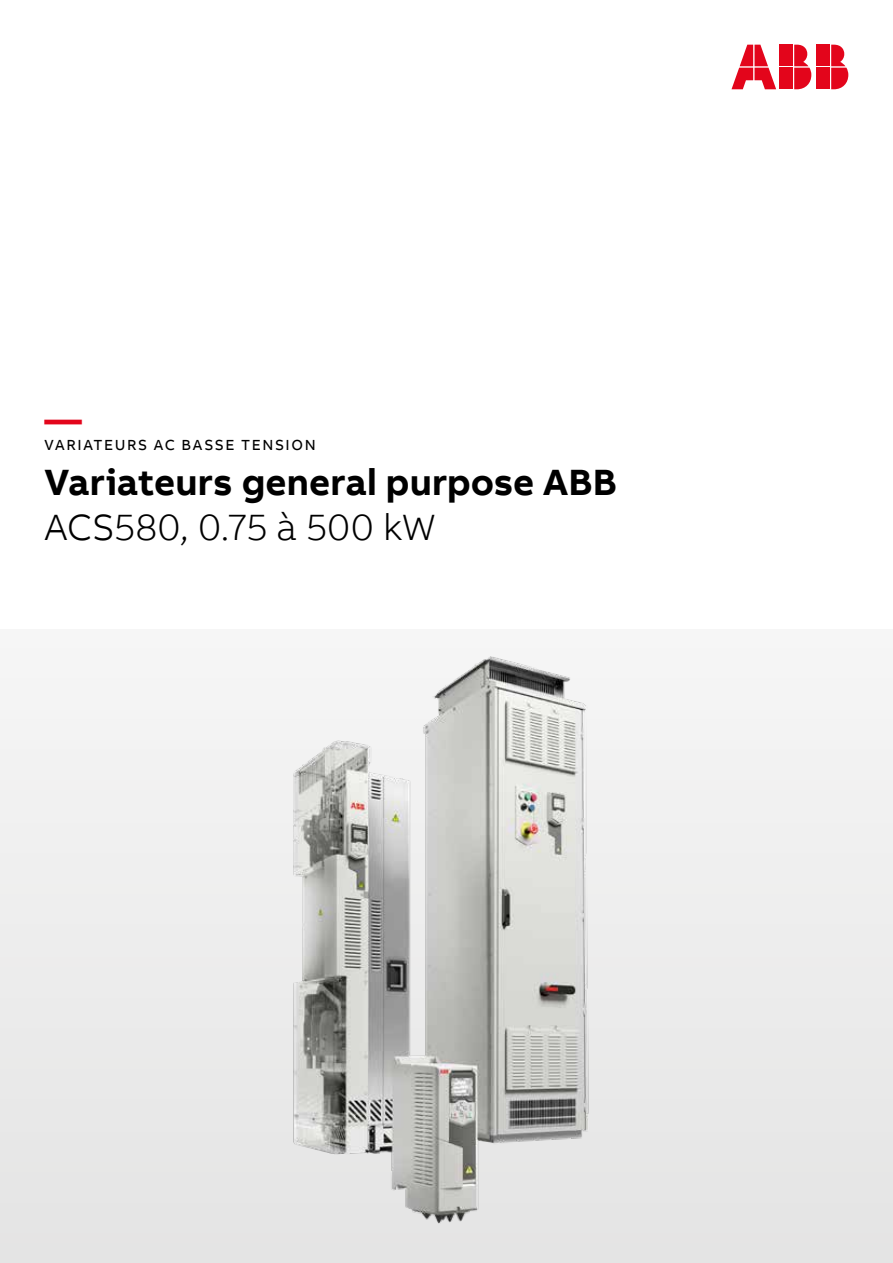
<style>
.page{position:relative;width:893px;height:1263px;background:#fff}
.page>*{position:absolute;margin:0;border:0;box-sizing:border-box;transform-origin:0 0}
.t1{font:700 37.5px "AB Bvoice";color:#000}
.t2{font:300 37.5px "AB Bvoice";letter-spacing:.005em;color:#000}
.t3{font:700 37.5px "AB Bvoice";color:#e3051b}
.t4{font:15px "AB Bvoice";letter-spacing:.11em;color:#000}
</style>
<div class="page">
<div style="left:0;top:630px;width:893px;height:633px;background:#ededed"></div>
<img style="left:293px;top:656px;width:296px;height:568px">
<div style="left:817px;top:45px;width:13px;height:21px;background:#e3051b"></div>
<div style="left:817px;top:68px;width:13px;height:21px;background:#e3051b"></div>
<svg style="left:831px;top:45px;width:17px;height:44px"></svg>
<svg style="left:731px;top:45px;width:45px;height:44px"></svg>
<div style="left:780px;top:45px;width:13px;height:21px;background:#e3051b"></div>
<div style="left:780px;top:68px;width:13px;height:21px;background:#e3051b"></div>
<svg style="left:794px;top:45px;width:17px;height:44px"></svg>
<p class="t3" style="left:45px;top:395px;width:39px">—</p>
<p class="t4" style="left:45px;top:435px;width:273px">VARIATEURS AC BASSE TENSION</p>
<p class="t1" style="left:45px;top:458px;width:574px">Variateurs general purpose ABB</p>
<p class="t2" style="left:45px;top:505px;width:392px">ACS580, 0.75 à 500 kW</p>
</div>
